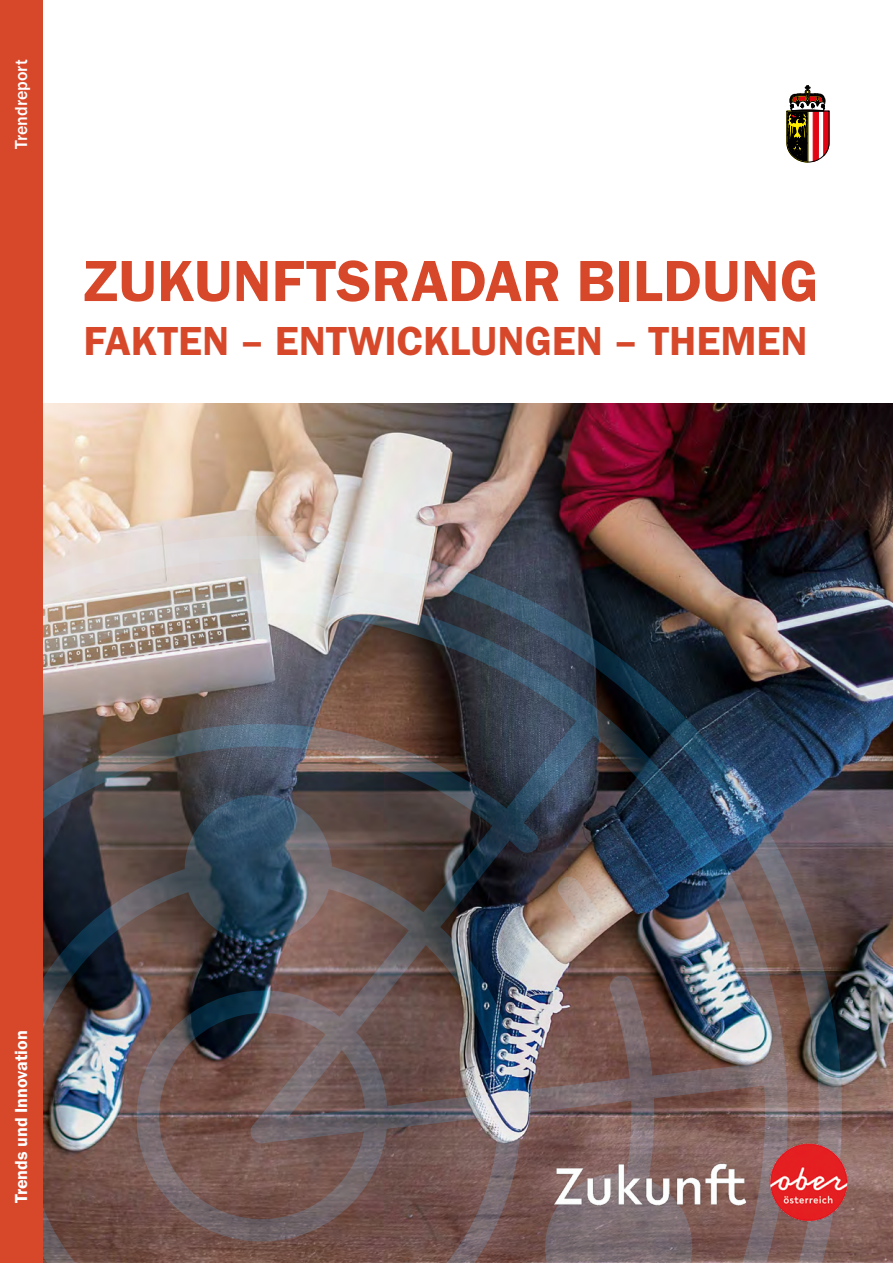
<style>
.page{position:relative;width:893px;height:1263px;background:#fff}
.page>*{position:absolute;margin:0;border:0;box-sizing:border-box;transform-origin:0 0}
.H0_Überschrift_Titelseite{font:60px "Franklin Gothic URW Dem";color:#d7482a}
.Absatzformat_1{font:42px "Franklin Gothic URW Dem";color:#d7482a}
.t1{font:18px "Franklin Gothic URW Dem";color:#fff}
.Branding_ZAK_Produktname{font:500 18px "Franklin Gothic URW";color:#fff}
</style>
<div class="page">
<img style="left:43px;top:403px;width:850px;height:860px">
<img style="left:43px;top:501px;width:833px;height:762px">
<img style="left:43px;top:787px;width:657px;height:476px">
<div style="left:0;top:0;width:43px;height:1263px;background:#d7482a"></div>
<img style="left:535px;top:1140px;width:318px;height:90px">
<svg style="left:787px;top:85px;width:42px;height:77px"></svg>
<p class="Branding_ZAK_Produktname" style="left:10px;top:149px;width:91px;rotate:-90deg">Trendreport</p>
<h1 class="H0_Überschrift_Titelseite" style="left:83px;top:244px;width:736px">ZUKUNFTSRADAR BILDUNG</h1>
<h1 class="Absatzformat_1" style="left:83px;top:315px;width:726px">FAKTEN – ENTWICKLUNGEN – THEMEN</h1>
<p class="t1" style="left:10px;top:1203px;width:174px;rotate:-90deg">Trends und Innovation</p>
</div>
